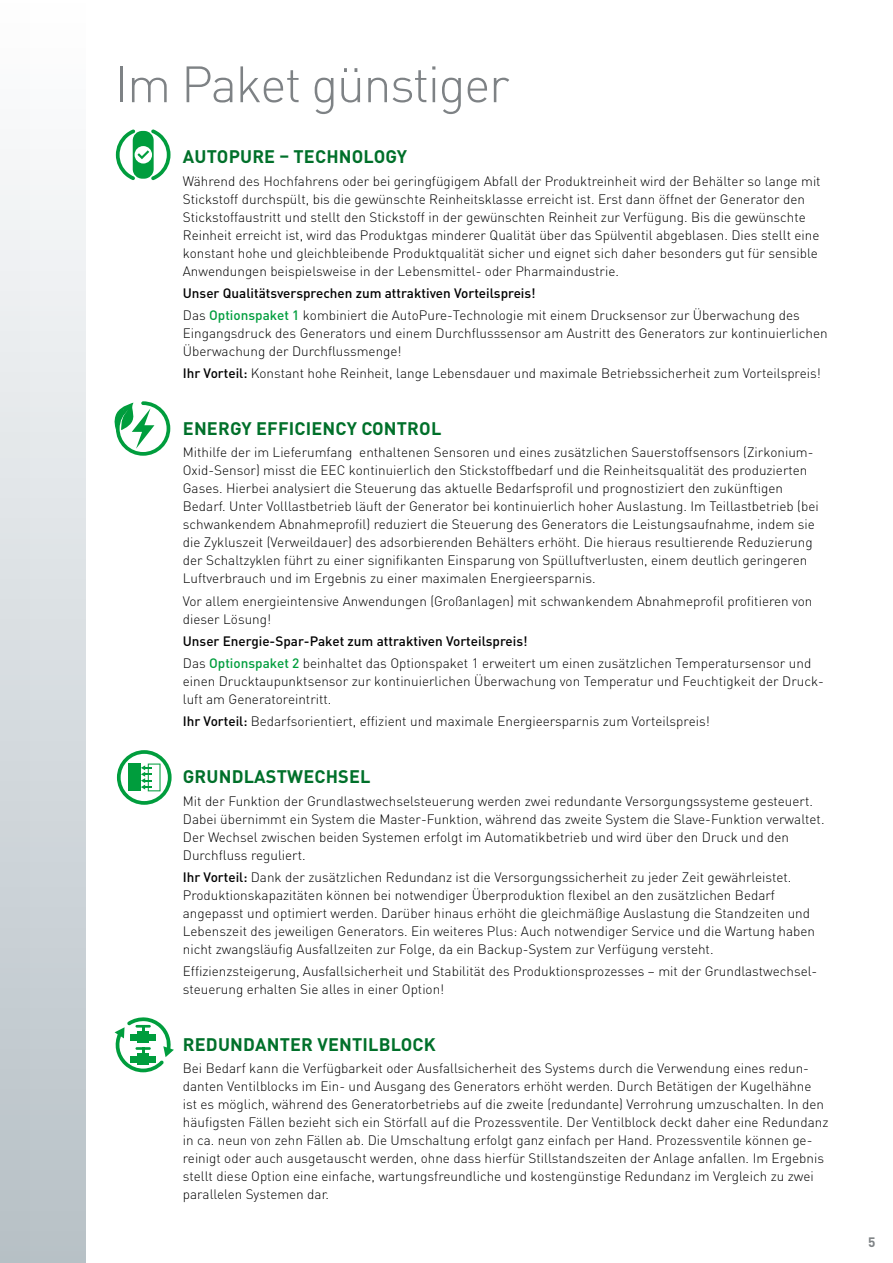
<style>
.page{position:relative;width:893px;height:1263px;background:#fff}
.page>*{position:absolute;margin:0;border:0;box-sizing:border-box;transform-origin:0 0}
.t1{font:300 50.25px "DIN Pro";letter-spacing:-.03em;color:#7e8285}
.t2{font:700 18px "DIN Pro";letter-spacing:.01em;color:#00702a}
.t3{font:300 13.5px/18px "DIN Pro";color:#000}
.t4{font:700 13.5px "DIN Pro";color:#7e8285}
.s1{font-weight:500}
.s2{font-weight:500;color:#009d3d}
</style>
<div class="page">
<svg style="left:114px;top:401px;width:56px;height:55px"></svg>
<svg style="left:116px;top:129px;width:55px;height:51px"></svg>
<svg style="left:114px;top:1017px;width:60px;height:55px"></svg>
<svg style="left:117px;top:750px;width:55px;height:55px"></svg>
<div style="left:0;top:0;width:85px;height:1263px;background:linear-gradient(to bottom,#fff,#b7c1c7)"></div>
<img style="left:0;top:0;width:29px;height:1263px">
<h1 class="t1" style="left:115px;top:50px;width:396px">Im Paket günstiger</h1>
<h2 class="t2" style="left:183px;top:145px;width:226px">AUTOPURE – TECHNOLOGY</h2>
<p class="t3" style="left:183px;top:171px;width:639px">Während des Hochfahrens oder bei geringfügigem Abfall der Produktreinheit wird der Behälter so lange mit Stickstoff durchspült, bis die gewünschte Reinheitsklasse erreicht ist. Erst dann öffnet der Generator den Stickstoffaustritt und stellt den Stickstoff in der gewünschten Reinheit zur Verfügung. Bis die gewünschte Reinheit erreicht ist, wird das Produktgas minderer Qualität über das Spülventil abgeblasen. Dies stellt eine konstant hohe und gleichbleibende Produktqualität sicher und eignet sich daher besonders gut für sensible Anwendungen beispielsweise in der Lebensmittel- oder Pharmaindustrie.</p>
<p class="t3" style="left:183px;top:281px;width:618px;line-height:22.2px"><span class="s1">Unser Qualitätsversprechen zum attraktiven Vorteilspreis!<br></span>Das <span class="s2">Optionspaket 1</span> kombiniert die AutoPure-Technologie mit einem Drucksensor zur Überwachung des</p>
<p class="t3" style="left:183px;top:324px;width:646px">Eingangsdruck des Generators und einem Durchflusssensor am Austritt des Generators zur kontinuierlichen<br>Überwachung der Durchflussmenge!</p>
<p class="t3" style="left:183px;top:364px;width:639px"><span class="s1">Ihr Vorteil:</span> Konstant hohe Reinheit, lange Lebensdauer und maximale Betriebssicherheit zum Vorteilspreis!</p>
<h2 class="t2" style="left:183px;top:416px;width:260px">ENERGY EFFICIENCY CONTROL</h2>
<p class="t3" style="left:183px;top:443px;width:637px">Mithilfe der im Lieferumfang enthaltenen Sensoren und eines zusätzlichen Sauerstoffsensors (Zirkonium-Oxid-Sensor) misst die EEC kontinuierlich den Stickstoffbedarf und die Reinheitsqualität des produzierten Gases. Hierbei analysiert die Steuerung das aktuelle Bedarfsprofil und prognostiziert den zukünftigen Bedarf. Unter Volllastbetrieb läuft der Generator bei kontinuierlich hoher Auslastung. Im Teillastbetrieb (bei schwankendem Abnahmeprofil) reduziert die Steuerung des Generators die Leistungsaufnahme, indem sie die Zykluszeit (Verweildauer) des adsorbierenden Behälters erhöht. Die hieraus resultierende Reduzierung der Schaltzyklen führt zu einer signifikanten Einsparung von Spülluftverlusten, einem deutlich geringeren Luftverbrauch und im Ergebnis zu einer maximalen Energieersparnis.</p>
<p class="t3" style="left:183px;top:591px;width:631px">Vor allem energieintensive Anwendungen (Großanlagen) mit schwankendem Abnahmeprofil profitieren von dieser Lösung!</p>
<p class="t3" style="left:183px;top:629px;width:630px;line-height:22.2px"><span class="s1">Unser Energie-Spar-Paket zum attraktiven Vorteilspreis!<br></span>Das <span class="s2">Optionspaket 2</span> beinhaltet das Optionspaket 1 erweitert um einen zusätzlichen Temperatursensor und</p>
<p class="t3" style="left:183px;top:672px;width:643px">einen Drucktaupunktsensor zur kontinuierlichen Überwachung von Temperatur und Feuchtigkeit der Druck&shy;luft am Generatoreintritt.</p>
<p class="t3" style="left:183px;top:712px;width:528px"><span class="s1">Ihr Vorteil:</span> Bedarfsorientiert, effizient und maximale Energieersparnis zum Vorteilspreis!</p>
<h2 class="t2" style="left:183px;top:764px;width:189px">GRUNDLASTWECHSEL</h2>
<p class="t3" style="left:183px;top:791px;width:643px">Mit der Funktion der Grundlastwechselsteuerung werden zwei redundante Versorgungssysteme gesteuert.<br>Dabei übernimmt ein System die Master-Funktion, während das zweite System die Slave-Funktion verwaltet.<br>Der Wechsel zwischen beiden Systemen erfolgt im Automatikbetrieb und wird über den Druck und den Durchfluss reguliert.</p>
<p class="t3" style="left:183px;top:867px;width:634px"><span class="s1">Ihr Vorteil:</span> Dank der zusätzlichen Redundanz ist die Versorgungssicherheit zu jeder Zeit gewährleistet.<br>Produktionskapazitäten können bei notwendiger Überproduktion flexibel an den zusätzlichen Bedarf angepasst und optimiert werden. Darüber hinaus erhöht die gleichmäßige Auslastung die Standzeiten und Lebenszeit des jeweiligen Generators. Ein weiteres Plus: Auch notwendiger Service und die Wartung haben nicht zwangsläufig Ausfallzeiten zur Folge, da ein Backup-System zur Verfügung versteht.</p>
<p class="t3" style="left:183px;top:962px;width:636px">Effizienzsteigerung, Ausfallsicherheit und Stabilität des Produktionsprozesses – mit der Grundlastwechsel&shy;steuerung erhalten Sie alles in einer Option!</p>
<h2 class="t2" style="left:183px;top:1032px;width:254px">REDUNDANTER VENTILBLOCK</h2>
<p class="t3" style="left:183px;top:1059px;width:647px">Bei Bedarf kann die Verfügbarkeit oder Ausfallsicherheit des Systems durch die Verwendung eines redun&shy;danten Ventilblocks im Ein- und Ausgang des Generators erhöht werden. Durch Betätigen der Kugelhähne ist es möglich, während des Generatorbetriebs auf die zweite (redundante) Verrohrung umzuschalten. In den häufigsten Fällen bezieht sich ein Störfall auf die Prozessventile. Der Ventilblock deckt daher eine Redundanz in ca. neun von zehn Fällen ab. Die Umschaltung erfolgt ganz einfach per Hand. Prozessventile können ge&shy;reinigt oder auch ausgetauscht werden, ohne dass hierfür Stillstandszeiten der Anlage anfallen. Im Ergebnis stellt diese Option eine einfache, wartungsfreundliche und kostengünstige Redundanz im Vergleich zu zwei parallelen Systemen dar.</p>
<p class="t4" style="left:868px;top:1233px;width:9px">5</p>
</div>
